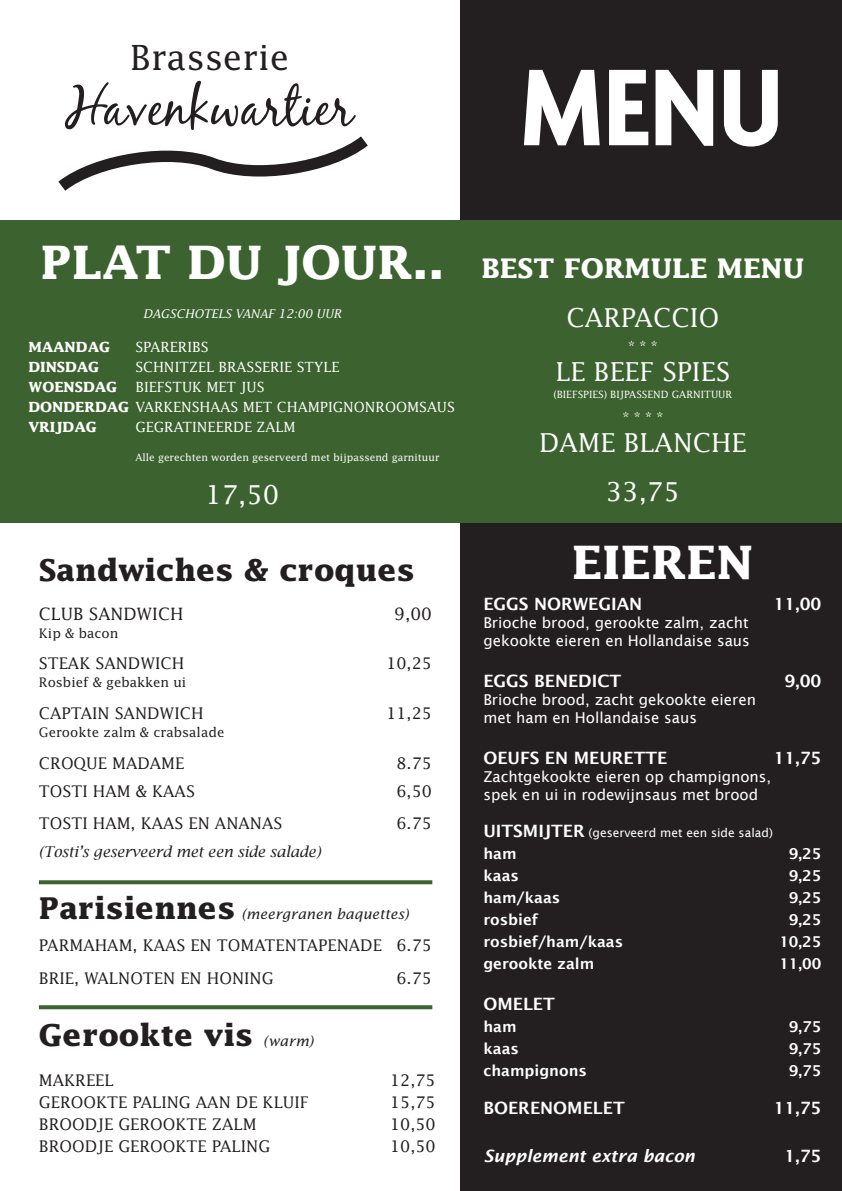
<style>
.page{position:relative;width:842px;height:1191px;background:#fff}
.page>*{position:absolute;margin:0;border:0;box-sizing:border-box;transform-origin:0 0}
.t1{font:700 condensed 118.1px "Agenda";color:#fff}
.t2{font:53.5px "Black Jack";color:#231f20}
.t3{font:700 46px "Lucida";color:#fff}
.t4{font:34.7px "Lucida";color:#231f20}
.t5{font:700 30.1px "Lucida";color:#231f20}
.t6{font:700 27px "Lucida";color:#fff}
.t7{font:26px "Lucida";color:#fff}
.t8{font:600 17px "Lucida Sans";color:#fff}
.t9{font:italic 600 17px "Lucida Sans";color:#fff}
.t10{font:17px "Lucida";color:#231f20}
.t11{font:16px "Lucida";color:#231f20}
.t12{font:15px "Lucida Sans";color:#fff}
.t13{font:600 15px "Lucida Sans";color:#fff}
.t14{font:italic 15px "Lucida Bright";color:#231f20}
.t15{font:14px "Lucida";color:#fff}
.t16{font:italic 14px "Lucida";color:#231f20}
.t17{font:700 14px "Lucida";color:#fff}
.t18{font:13.1px "Lucida";color:#231f20}
.t19{font:12px "Lucida Sans";color:#fff}
.t20{font:italic 12px "Lucida";color:#fff}
.t21{font:10px "Lucida";color:#fff}
.s1{font-weight:700}
.s2{font-weight:700;font-style:normal;font-size:30px}
.s3{font-weight:400;font-style:italic;font-size:14px}
.s4{font-weight:600;font-size:17px}
</style>
<div class="page">
<div style="left:461px;top:0;width:381px;height:1191px;background:#231f20"></div>
<div style="left:0;top:220px;width:842px;height:303px;background:#3c622f"></div>
<svg style="left:58px;top:136px;width:310px;height:55px"></svg>
<svg style="left:39px;top:880px;width:393px;height:4px;fill:#3c622f"></svg>
<svg style="left:39px;top:1005px;width:393px;height:4px;fill:#3c622f"></svg>
<p class="t4" style="left:130px;top:36px;width:161px">Brasserie</p>
<p class="t2" style="left:66px;top:75px;width:289px">Havenkwartier</p>
<p class="t1" style="left:520px;top:38px;width:265px">MENU</p>
<p class="t3" style="left:41px;top:235px;width:405px">PLAT DU JOUR..</p>
<p class="t20" style="left:143px;top:306px;width:200px">DAGSCHOTELS VANAF 12:00 UUR</p>
<p class="t17" style="left:28px;top:338px;width:83px">MAANDAG</p>
<p class="t15" style="left:135px;top:338px;width:75px">SPARERIBS</p>
<p class="t17" style="left:28px;top:358px;width:73px">DINSDAG</p>
<p class="t15" style="left:135px;top:358px;width:206px">SCHNITZEL BRASSERIE STYLE</p>
<p class="t17" style="left:28px;top:378px;width:90px">WOENSDAG</p>
<p class="t15" style="left:135px;top:378px;width:131px">BIEFSTUK MET JUS</p>
<p class="t15" style="left:28px;top:398px;width:428px"><span class="s1">DONDERDAG</span> VARKENSHAAS MET CHAMPIGNONROOMSAUS</p>
<p class="t17" style="left:28px;top:418px;width:70px">VRIJDAG</p>
<p class="t15" style="left:135px;top:418px;width:162px">GEGRATINEERDE ZALM</p>
<p class="t21" style="left:135px;top:451px;width:306px">Alle gerechten worden geserveerd met bijpassend garnituur</p>
<p class="t7" style="left:205px;top:479px;width:76px">17,50</p>
<p class="t5" style="left:39px;top:552px;width:377px">Sandwiches &amp; croques</p>
<p class="t10" style="left:39px;top:604px;width:146px">CLUB SANDWICH</p>
<p class="t10" style="left:394px;top:604px;width:39px">9,00</p>
<p class="t18" style="left:39px;top:625px;width:81px">Kip &amp; bacon</p>
<p class="t11" style="left:39px;top:654px;width:147px">STEAK SANDWICH</p>
<p class="t11" style="left:386px;top:654px;width:47px">10,25</p>
<p class="t18" style="left:39px;top:674px;width:149px">Rosbief &amp; gebakken ui</p>
<p class="t11" style="left:39px;top:704px;width:166px">CAPTAIN SANDWICH</p>
<p class="t11" style="left:386px;top:704px;width:47px">11,25</p>
<p class="t18" style="left:39px;top:724px;width:187px">Gerookte zalm &amp; crabsalade</p>
<p class="t11" style="left:39px;top:754px;width:147px">CROQUE MADAME</p>
<p class="t11" style="left:396px;top:754px;width:37px">8.75</p>
<p class="t11" style="left:39px;top:782px;width:157px">TOSTI HAM &amp; KAAS</p>
<p class="t11" style="left:396px;top:782px;width:37px">6,50</p>
<p class="t11" style="left:39px;top:814px;width:245px">TOSTI HAM, KAAS EN ANANAS</p>
<p class="t11" style="left:396px;top:814px;width:37px">6.75</p>
<p class="t14" style="left:39px;top:843px;width:283px">(Tosti’s geserveerd met een side salade)</p>
<p class="t16" style="left:39px;top:906px;width:371px"><span class="s2">Parisiennes</span> (meergranen baquettes)</p>
<p class="t11" style="left:39px;top:936px;width:395px">PARMAHAM, KAAS EN TOMATENTAPENADE 6.75</p>
<p class="t11" style="left:39px;top:968px;width:236px">BRIE, WALNOTEN EN HONING</p>
<p class="t11" style="left:396px;top:968px;width:37px">6.75</p>
<p class="t5" style="left:39px;top:1016px;width:276px">Gerookte vis <span class="s3">(warm)</span></p>
<p class="t11" style="left:39px;top:1070px;width:76px">MAKREEL</p>
<p class="t11" style="left:390px;top:1070px;width:47px">12,75</p>
<p class="t11" style="left:39px;top:1092px;width:271px">GEROOKTE PALING AAN DE KLUIF</p>
<p class="t11" style="left:390px;top:1092px;width:47px">15,75</p>
<p class="t11" style="left:39px;top:1114px;width:219px">BROODJE GEROOKTE ZALM</p>
<p class="t11" style="left:390px;top:1114px;width:47px">10,50</p>
<p class="t11" style="left:39px;top:1136px;width:233px">BROODJE GEROOKTE PALING</p>
<p class="t11" style="left:390px;top:1136px;width:47px">10,50</p>
<p class="t6" style="left:481px;top:252px;width:324px">BEST FORMULE MENU</p>
<p class="t7" style="left:566px;top:302px;width:154px">CARPACCIO</p>
<p class="t15" style="left:628px;top:338px;width:31px">* * *</p>
<p class="t7" style="left:556px;top:356px;width:176px">LE BEEF SPIES</p>
<p class="t21" style="left:553px;top:389px;width:180px">(BIEFSPIES) BIJPASSEND GARNITUUR</p>
<p class="t15" style="left:622px;top:409px;width:42px">* * * *</p>
<p class="t7" style="left:539px;top:427px;width:209px">DAME BLANCHE</p>
<p class="t7" style="left:606px;top:475px;width:76px">33,75</p>
<p class="t3" style="left:572px;top:535px;width:183px">EIEREN</p>
<p class="t8" style="left:483px;top:594px;width:161px">EGGS NORWEGIAN</p>
<p class="t8" style="left:774px;top:594px;width:49px">11,00</p>
<p class="t12" style="left:483px;top:614px;width:267px">Brioche brood, gerookte zalm, zacht</p>
<p class="t12" style="left:483px;top:632px;width:268px">gekookte eieren en Hollandaise saus</p>
<p class="t8" style="left:483px;top:671px;width:139px">EGGS BENEDICT</p>
<p class="t8" style="left:785px;top:671px;width:38px">9,00</p>
<p class="t12" style="left:483px;top:691px;width:274px">Brioche brood, zacht gekookte eieren</p>
<p class="t12" style="left:483px;top:709px;width:215px">met ham en Hollandaise saus</p>
<p class="t8" style="left:483px;top:748px;width:186px">OEUFS EN MEURETTE</p>
<p class="t8" style="left:774px;top:748px;width:49px">11,75</p>
<p class="t12" style="left:483px;top:768px;width:289px">Zachtgekookte eieren op champignons,</p>
<p class="t12" style="left:483px;top:786px;width:276px">spek en ui in rodewijnsaus met brood</p>
<p class="t19" style="left:483px;top:826px;width:291px"><span class="s4">UITSMIJTER</span> (geserveerd met een side salad)</p>
<p class="t13" style="left:483px;top:845px;width:35px">ham</p>
<p class="t13" style="left:789px;top:845px;width:34px">9,25</p>
<p class="t13" style="left:483px;top:867px;width:37px">kaas</p>
<p class="t13" style="left:789px;top:867px;width:34px">9,25</p>
<p class="t13" style="left:483px;top:889px;width:79px">ham/kaas</p>
<p class="t13" style="left:789px;top:889px;width:34px">9,25</p>
<p class="t13" style="left:483px;top:911px;width:56px">rosbief</p>
<p class="t13" style="left:789px;top:911px;width:34px">9,25</p>
<p class="t13" style="left:483px;top:933px;width:141px">rosbief/ham/kaas</p>
<p class="t13" style="left:779px;top:933px;width:44px">10,25</p>
<p class="t13" style="left:483px;top:955px;width:112px">gerookte zalm</p>
<p class="t13" style="left:779px;top:955px;width:44px">11,00</p>
<p class="t8" style="left:483px;top:994px;width:73px">OMELET</p>
<p class="t13" style="left:483px;top:1018px;width:35px">ham</p>
<p class="t13" style="left:789px;top:1018px;width:34px">9,75</p>
<p class="t13" style="left:483px;top:1040px;width:37px">kaas</p>
<p class="t13" style="left:789px;top:1040px;width:34px">9,75</p>
<p class="t13" style="left:483px;top:1062px;width:105px">champignons</p>
<p class="t13" style="left:789px;top:1062px;width:34px">9,75</p>
<p class="t8" style="left:483px;top:1098px;width:143px">BOERENOMELET</p>
<p class="t8" style="left:774px;top:1098px;width:49px">11,75</p>
<p class="t9" style="left:483px;top:1146px;width:213px">Supplement extra bacon</p>
<p class="t8" style="left:785px;top:1146px;width:38px">1,75</p>
</div>
